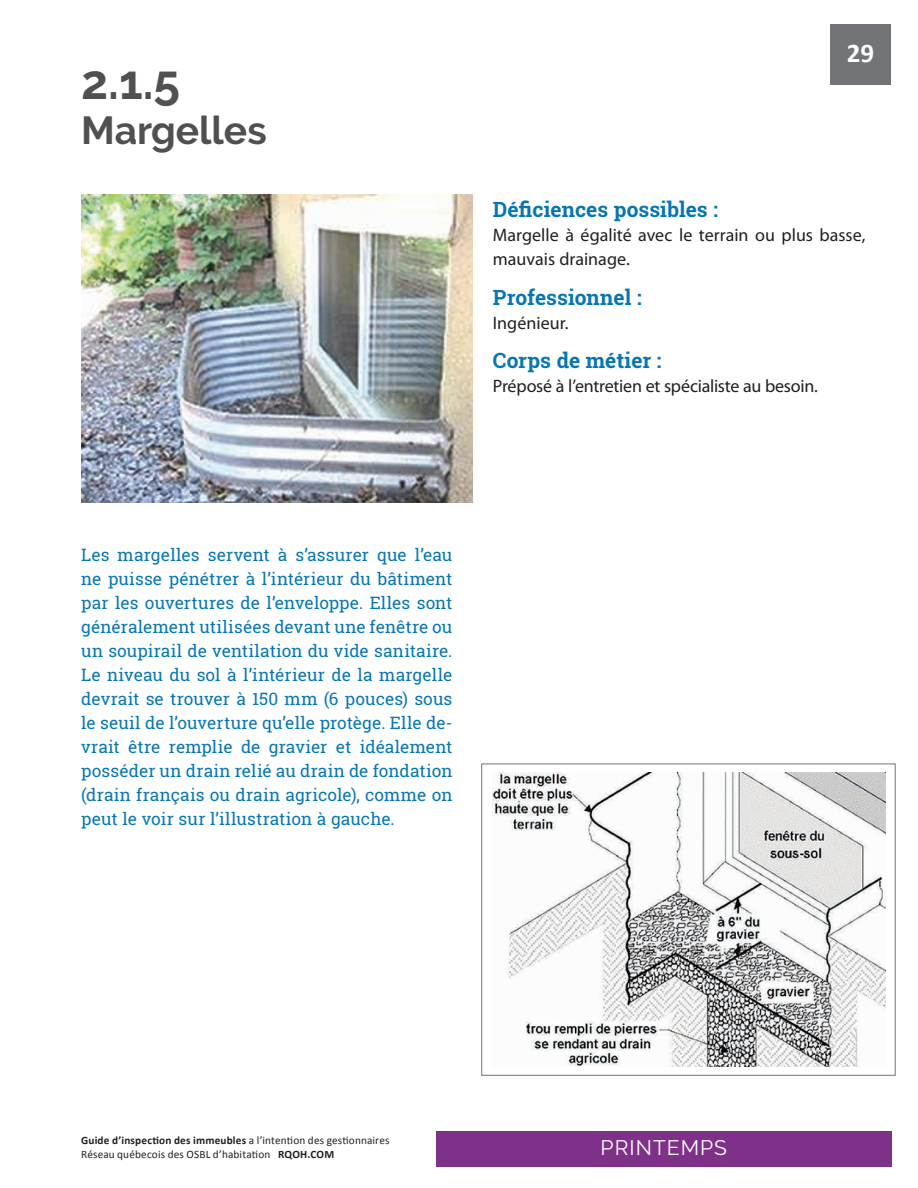
<style>
.page{position:relative;width:918px;height:1188px;background:#fff}
.page>*{position:absolute;margin:0;border:0;box-sizing:border-box;transform-origin:0 0}
.t1{font:700 48px "Raleway";color:#505052}
.t2{font:700 39px "Raleway";color:#505052}
.t3{font:700 27px "Calibri";color:#fff}
.t4{font:700 21px "Roboto Slab";color:#0876b3}
.t5{font:21px "Raleway";letter-spacing:.05em;color:#fff}
.t6{font:18px/24px "Myriad Pro";color:#231f20}
.t7{font:17.25px/24px "Roboto Slab";letter-spacing:.005em;color:#0876b3;text-align:justify}
.t8{font:11.25px/14.2px "Calibri";letter-spacing:.015em;color:#231f20}
.s1{font-weight:700}
</style>
<div class="page">
<div style="left:830px;top:24px;width:61px;height:61px;background:#727477"></div>
<div style="left:436px;top:1131px;width:455px;height:35px;background:#7f3088"></div>
<img style="left:81px;top:195px;width:392px;height:307px">
<img style="left:493px;top:773px;width:393px;height:294px">
<div style="left:481px;top:764px;width:415px;height:312px;border:1px solid #727477"></div>
<p class="t1" style="left:81px;top:55px;width:100px">2.1.5</p>
<p class="t2" style="left:81px;top:108px;width:187px">Margelles</p>
<h3 class="t3" style="left:847px;top:36px;width:29px">29</h3>
<p class="t4" style="left:493px;top:195px;width:227px">Déficiences possibles :</p>
<p class="t6" style="left:493px;top:223px;width:374px">Margelle à égalité avec le terrain ou plus basse, mauvais drainage.</p>
<p class="t4" style="left:493px;top:283px;width:150px">Professionnel :</p>
<p class="t6" style="left:493px;top:310px;width:77px">Ingénieur.</p>
<p class="t4" style="left:493px;top:346px;width:170px">Corps de métier :</p>
<p class="t6" style="left:493px;top:374px;width:327px">Préposé à l’entretien et spécialiste au besoin.</p>
<p class="t7" style="left:81px;top:542px;width:373px">Les margelles servent à s’assurer que l’eau ne puisse pénétrer à l’intérieur du bâtiment par les ouvertures de l’enveloppe. Elles sont généralement utilisées devant une fenêtre ou un soupirail de ventilation du vide sanitaire.<br>Le niveau du sol à l’intérieur de la margelle devrait se trouver à 150 mm (6 pouces) sous le seuil de l’ouverture qu’elle protège. Elle de&shy;vrait être remplie de gravier et idéalement posséder un drain relié au drain de fondation (drain français ou drain agricole), comme on peut le voir sur l’illustration à gauche.</p>
<p class="t8" style="left:81px;top:1133px;width:310px"><span class="s1">Guide d’inspection des immeubles</span> a l’intention des gestionnaires<br>Réseau québecois des OSBL d’habitation <span class="s1">RQOH.COM</span></p>
<p class="t5" style="left:601px;top:1136px;width:128px">PRINTEMPS</p>
</div>
